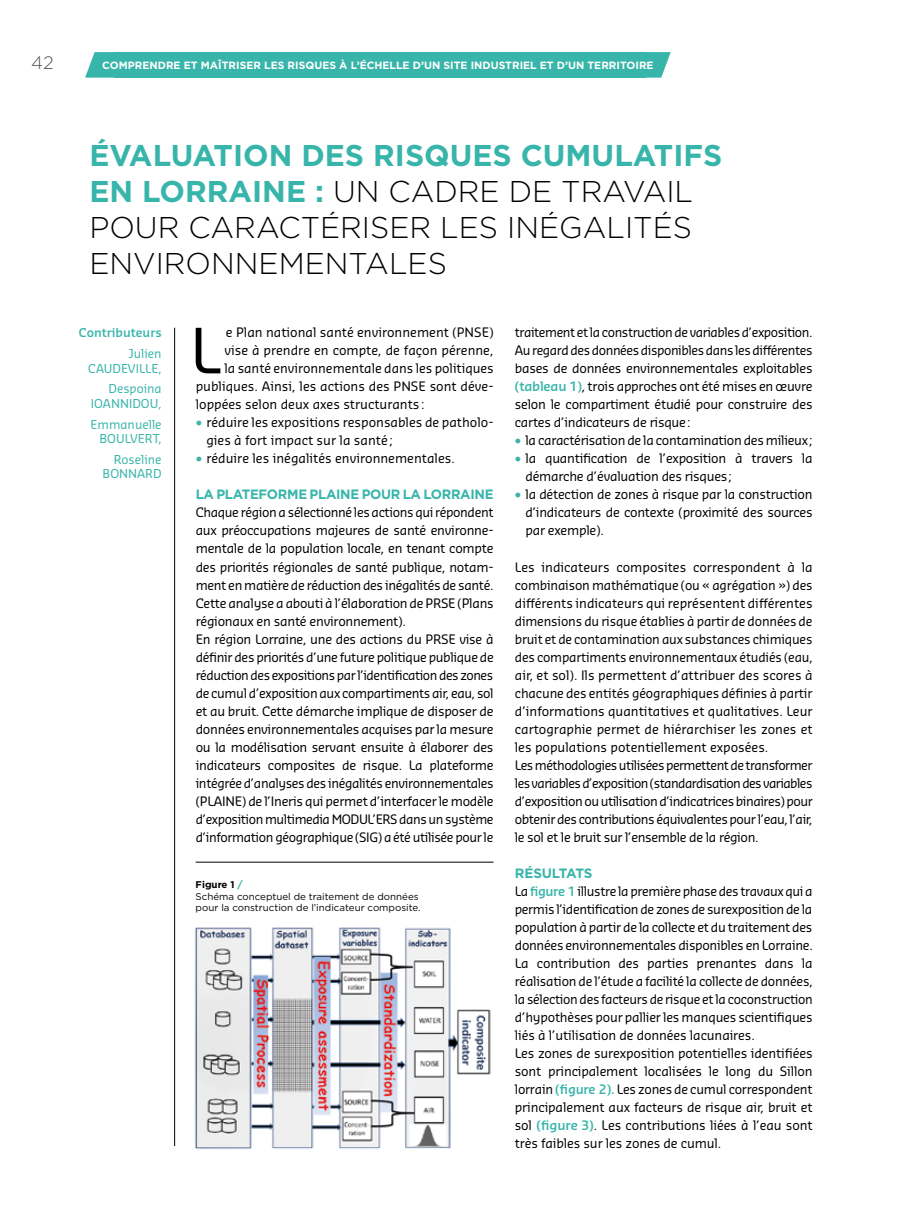
<style>
.page{position:relative;width:902px;height:1221px;background:#fff}
.page>*{position:absolute;margin:0;border:0;box-sizing:border-box;transform-origin:0 0}
.t1{font:60.75px "Sansa Pro";color:#000}
.t2{font:300 30px/36px "Gotham";color:#000}
.t3{font:300 18px "Gotham";color:#565655}
.t4{font:700 13.5px "Gotham";letter-spacing:-.025em;color:#38b5aa}
.t5{font:12.75px/18px "Sansa Pro";letter-spacing:-.02em;color:#000}
.t6{font:12.75px/18px "Sansa Pro";color:#000}
.t7{font:12px/14.4px "Sansa Pro";color:#38b5aa;text-align:right}
.t8{font:600 12px "Sansa Pro";color:#38b5aa}
.t9{font:700 10.5px "Gotham";color:#fff}
.t10{font:9.75px/11.7px "Gotham";color:#000}
.s1{font-weight:700;color:#38b5aa}
.s2{font-weight:700}
.s3{font-weight:600;color:#38b5aa}
</style>
<div class="page">
<div style="left:115px;top:52px;width:531px;height:26px;background:#38b5aa"></div>
<svg style="left:646px;top:52px;width:24px;height:26px"></svg>
<svg style="left:85px;top:52px;width:30px;height:26px"></svg>
<hr style="left:174px;top:328px;width:1px;height:817px;background:#000">
<hr style="left:196px;top:861px;width:297px;height:1px;background:#000">
<img style="left:194px;top:927px;width:297px;height:223px">
<h3 class="t3" style="left:31px;top:52px;width:24px">42</h3>
<p class="t9" style="left:102px;top:58px;width:553px">COMPRENDRE ET MAÎTRISER LES RISQUES À L’ÉCHELLE D’UN SITE INDUSTRIEL ET D’UN TERRITOIRE</p>
<h2 class="t2" style="left:89px;top:137px;width:634px"><span class="s1">ÉVALUATION DES RISQUES CUMULATIFS<br>EN LORRAINE :</span> UN CADRE DE TRAVAIL<br>POUR CARACTÉRISER LES INÉGALITÉS<br>ENVIRONNEMENTALES</h2>
<p class="t8" style="left:79px;top:325px;width:84px">Contributeurs</p>
<p class="t7" style="left:88px;top:346px;width:75px">Julien<br>CAUDEVILLE,</p>
<p class="t7" style="left:91px;top:381px;width:72px">Despoina<br>IOANNIDOU,</p>
<p class="t7" style="left:91px;top:416px;width:72px">Emmanuelle<br>BOULVERT,</p>
<p class="t7" style="left:103px;top:452px;width:61px">Roseline<br>BONNARD</p>
<h1 class="t1" style="left:190px;top:311px;width:33px">L</h1>
<p class="t6" style="left:226px;top:323px;width:269px">e Plan national santé environnement (PNSE)</p>
<p class="t6" style="left:224px;top:341px;width:270px">vise à prendre en compte, de façon pérenne,</p>
<p class="t5" style="left:224px;top:359px;width:271px">la santé environnementale dans les politiques</p>
<p class="t6" style="left:196px;top:377px;width:299px">publiques. Ainsi, les actions des PNSE sont déve-</p>
<p class="t6" style="left:196px;top:395px;width:230px">loppées selon deux axes structurants:</p>
<p class="t6" style="left:206px;top:413px;width:289px;text-indent:-11px"><span class="s1">•</span> réduire les expositions responsables de patholo&shy;gies à fort impact sur la santé;</p>
<p class="t6" style="left:196px;top:449px;width:261px"><span class="s1">•</span> réduire les inégalités environnementales.</p>
<p class="t4" style="left:196px;top:485px;width:299px">LA PLATEFORME PLAINE POUR LA LORRAINE</p>
<p class="t5" style="left:196px;top:503px;width:299px">Chaque région a sélectionné les actions qui répondent aux préoccupations majeures de santé environne&shy;mentale de la population locale, en tenant compte des priorités régionales de santé publique, notam&shy;ment en matière de réduction des inégalités de santé.<br>Cette analyse a abouti à l’élaboration de PRSE (Plans régionaux en santé environnement).<br>En région Lorraine, une des actions du PRSE vise à définir des priorités d’une future politique publique de réduction des expositions par l’identification des zones de cumul d’exposition aux compartiments air, eau, sol et au bruit. Cette démarche implique de disposer de données environnementales acquises par la mesure ou la modélisation servant ensuite à élaborer des indicateurs composites de risque. La plateforme intégrée d’analyses des inégalités environnementales (PLAINE) de l’Ineris qui permet d’interfacer le modèle d’exposition multimedia MODUL’ERS dans un système d’information géographique (SIG) a été utilisée pour le</p>
<p class="t10" style="left:196px;top:878px;width:226px"><span class="s2">Figure 1</span> <span class="s1">/<br></span>Schéma conceptuel de traitement de données pour la construction de l’indicateur composite.</p>
<p class="t5" style="left:514px;top:323px;width:299px;text-align:justify">traitement et la construction de variables d’exposition.<br>Au regard des données disponibles dans les différentes bases de données environnementales exploitables <span class="s3">(tableau 1)</span>, trois approches ont été mises en œuvre selon le compartiment étudié pour construire des cartes d’indicateurs de risque:</p>
<p class="t5" style="left:514px;top:431px;width:299px"><span class="s1">•</span> la caractérisation de la contamination des milieux;</p>
<p class="t5" style="left:525px;top:449px;width:289px;text-indent:-11px"><span class="s1">•</span> la quantification de l’exposition à travers la démarche d’évaluation des risques;</p>
<p class="t5" style="left:525px;top:485px;width:289px;text-align:justify;text-indent:-11px"><span class="s1">•</span> la détection de zones à risque par la construction d’indicateurs de contexte (proximité des sources par exemple).</p>
<p class="t5" style="left:514px;top:557px;width:299px">Les indicateurs composites correspondent à la combinaison mathématique (ou « agrégation ») des différents indicateurs qui représentent différentes dimensions du risque établies à partir de données de bruit et de contamination aux substances chimiques des compartiments environnementaux étudiés (eau, air, et sol). Ils permettent d’attribuer des scores à chacune des entités géographiques définies à partir d’informations quantitatives et qualitatives. Leur cartographie permet de hiérarchiser les zones et les populations potentiellement exposées.<br>Les méthodologies utilisées permettent de transformer les variables d’exposition (standardisation des variables d’exposition ou utilisation d’indicatrices binaires) pour obtenir des contributions équivalentes pour l’eau, l’air, le sol et le bruit sur l’ensemble de la région.</p>
<p class="t4" style="left:514px;top:863px;width:79px">RÉSULTATS</p>
<p class="t5" style="left:514px;top:881px;width:299px">La <span class="s3">figure 1</span> illustre la première phase des travaux qui a permis l’identification de zones de surexposition de la population à partir de la collecte et du traitement des données environnementales disponibles en Lorraine.<br>La contribution des parties prenantes dans la réalisation de l’étude a facilité la collecte de données, la sélection des facteurs de risque et la coconstruction d’hypothèses pour pallier les manques scientifiques liés à l’utilisation de données lacunaires.<br>Les zones de surexposition potentielles identifiées sont principalement localisées le long du Sillon lorrain <span class="s3">(figure 2).</span> Les zones de cumul correspondent principalement aux facteurs de risque air, bruit et sol <span class="s3">(figure 3)</span>. Les contributions liées à l’eau sont très faibles sur les zones de cumul.</p>
</div>
